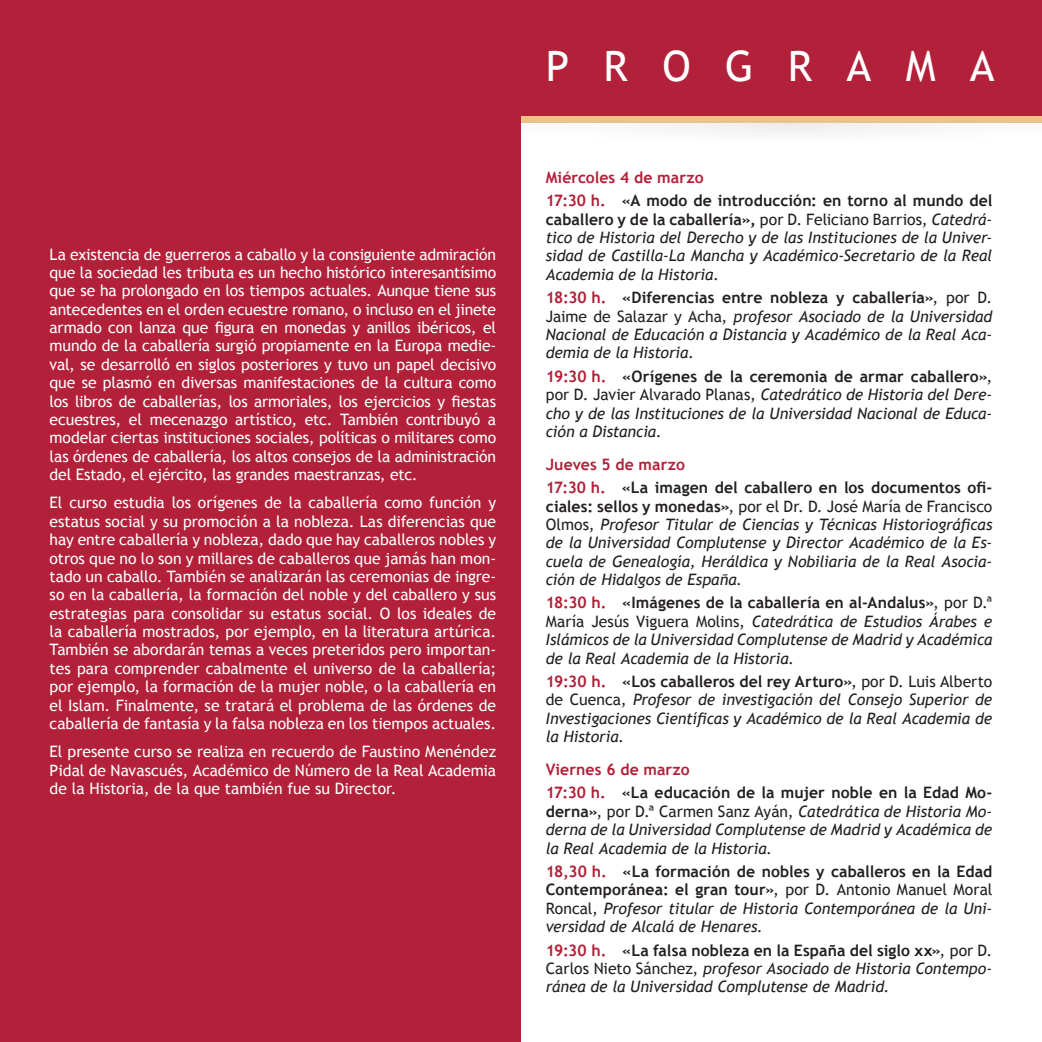
<style>
.page{position:relative;width:1042px;height:1042px;background:#fff}
.page>*{position:absolute;margin:0;border:0;box-sizing:border-box;transform-origin:0 0}
.Default{font:42px "Trebuchet MS";letter-spacing:.82em;color:#fff}
.Default-2{font:italic 15.75px/18.4px "Trebuchet MS";letter-spacing:-.005em;color:#231f20;text-align:justify}
.Default-3{font:15.75px/18.4px "Trebuchet MS";letter-spacing:-.005em;color:#fff;text-align:justify}
.Default-4{font:700 15.75px "Trebuchet MS";letter-spacing:.005em;color:#b22139}
.s1{font-weight:700;font-style:normal;color:#b22139}
.s2{font-weight:700;font-style:normal}
.s3{font-style:normal}
</style>
<div class="page">
<svg style="left:521px;top:122px;width:521px;height:12px"></svg>
<div style="left:521px;top:0;width:521px;height:119px;background:#b22139"></div>
<div style="left:0;top:0;width:521px;height:1042px;background:#b22139"></div>
<div style="left:521px;top:116px;width:521px;height:6px;background:#ecc28b"></div>
<p class="Default-3" style="left:50px;top:245px;width:448px">La existencia de guerreros a caballo y la consiguiente admiración que la sociedad les tributa es un hecho histórico interesantísimo que se ha prolongado en los tiempos actuales. Aunque tiene sus antecedentes en el orden ecuestre romano, o incluso en el jinete armado con lanza que figura en monedas y anillos ibéricos, el mundo de la caballería surgió propiamente en la Europa medie&shy;val, se desarrolló en siglos posteriores y tuvo un papel decisivo que se plasmó en diversas manifestaciones de la cultura como los libros de caballerías, los armoriales, los ejercicios y fiestas ecuestres, el mecenazgo artístico, etc. También contribuyó a modelar ciertas instituciones sociales, políticas o militares como las órdenes de caballería, los altos consejos de la administración del Estado, el ejército, las grandes maestranzas, etc.</p>
<p class="Default-3" style="left:50px;top:494px;width:448px">El curso estudia los orígenes de la caballería como función y estatus social y su promoción a la nobleza. Las diferencias que hay entre caballería y nobleza, dado que hay caballeros nobles y otros que no lo son y millares de caballeros que jamás han mon&shy;tado un caballo. También se analizarán las ceremonias de ingre&shy;so en la caballería, la formación del noble y del caballero y sus estrategias para consolidar su estatus social. O los ideales de la caballería mostrados, por ejemplo, en la literatura artúrica.<br>También se abordarán temas a veces preteridos pero importan&shy;tes para comprender cabalmente el universo de la caballería; por ejemplo, la formación de la mujer noble, o la caballería en el Islam. Finalmente, se tratará el problema de las órdenes de caballería de fantasía y la falsa nobleza en los tiempos actuales.</p>
<p class="Default-3" style="left:50px;top:743px;width:448px">El presente curso se realiza en recuerdo de Faustino Menéndez Pidal de Navascués, Académico de Número de la Real Academia de la Historia, de la que también fue su Director.</p>
<p class="Default" style="left:546px;top:41px;width:450px">PROGRAMA</p>
<p class="Default-4" style="left:546px;top:167px;width:159px">Miércoles 4 de marzo</p>
<p class="Default-2" style="left:546px;top:192px;width:448px"><span class="s1">17:30 h.</span> <span class="s2">«A modo de introducción: en torno al mundo del caballero y de la caballería»,</span> <span class="s3">por D. Feliciano Barrios,</span> Catedrá&shy;tico de Historia del Derecho y de las Instituciones de la Univer&shy;sidad de Castilla-La Mancha y Académico-Secretario de la Real Academia de la Historia.</p>
<p class="Default-2" style="left:546px;top:288px;width:448px"><span class="s1">18:30 h.</span> <span class="s2">«Diferencias entre nobleza y caballería»</span><span class="s3">, por D.<br>Jaime de Salazar y Acha,</span> profesor Asociado de la Universidad Nacional de Educación a Distancia y Académico de la Real Aca&shy;demia de la Historia.</p>
<p class="Default-2" style="left:546px;top:367px;width:448px"><span class="s1">19:30 h.</span> <span class="s2">«Orígenes de la ceremonia de armar caballero»</span><span class="s3">, por D. Javier Alvarado Planas,</span> Catedrático de Historia del Dere&shy;cho y de las Instituciones de la Universidad Nacional de Educa&shy;ción a Distancia.</p>
<p class="Default-4" style="left:546px;top:454px;width:141px">Jueves 5 de marzo</p>
<p class="Default-2" style="left:546px;top:478px;width:448px"><span class="s1">17:30 h.</span> <span class="s2">«La imagen del caballero en los documentos ofi&shy;ciales: sellos y monedas»</span><span class="s3">, por el Dr. D. José María de Francisco Olmos,</span> Profesor Titular de Ciencias y Técnicas Historiográficas de la Universidad Complutense y Director Académico de la Es&shy;cuela de Genealogía, Heráldica y Nobiliaria de la Real Asocia&shy;ción de Hidalgos de España.</p>
<p class="Default-2" style="left:546px;top:594px;width:448px"><span class="s1">18:30 h.</span> <span class="s2">«Imágenes de la caballería en al-Andalus»</span><span class="s3">, por D.ª María Jesús Viguera Molins,</span> Catedrática de Estudios Árabes e Islámicos de la Universidad Complutense de Madrid y Académica de la Real Academia de la Historia.</p>
<p class="Default-2" style="left:546px;top:672px;width:448px"><span class="s1">19:30 h.</span> <span class="s2">«Los caballeros del rey Arturo»</span><span class="s3">, por D. Luis Alberto de Cuenca,</span> Profesor de investigación del Consejo Superior de Investigaciones Científicas y Académico de la Real Academia de la Historia.</p>
<p class="Default-4" style="left:546px;top:759px;width:145px">Viernes 6 de marzo</p>
<p class="Default-2" style="left:546px;top:784px;width:448px"><span class="s1">17:30 h.</span> <span class="s2">«La educación de la mujer noble en la Edad Mo&shy;derna»</span><span class="s3">, por D.ª Carmen Sanz Ayán,</span> Catedrática de Historia Mo&shy;derna de la Universidad Complutense de Madrid y Académica de la Real Academia de la Historia.</p>
<p class="Default-2" style="left:546px;top:862px;width:448px"><span class="s1">18,30 h.</span> <span class="s2">«La formación de nobles y caballeros en la Edad Contemporánea: el gran tour»</span><span class="s3">, por D. Antonio Manuel Moral Roncal,</span> Profesor titular de Historia Contemporánea de la Uni&shy;versidad de Alcalá de Henares.</p>
<p class="Default-2" style="left:546px;top:941px;width:448px"><span class="s1">19:30 h.</span> <span class="s2">«La falsa nobleza en la España del siglo xx»</span><span class="s3">, por D.<br>Carlos Nieto Sánchez,</span> profesor Asociado de Historia Contempo&shy;ránea de la Universidad Complutense de Madrid.</p>
</div>
